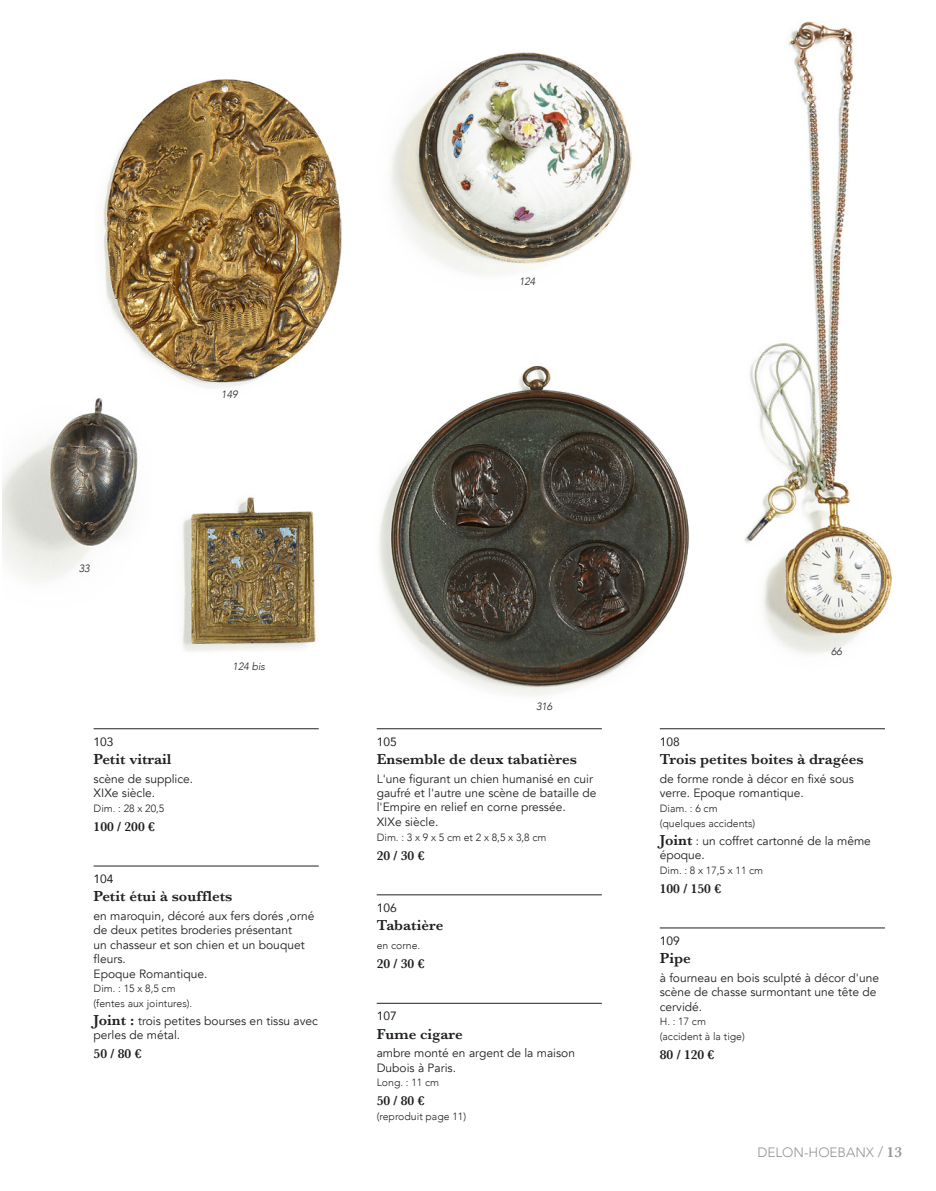
<style>
.page{position:relative;width:936px;height:1191px;background:#fff}
.page>*{position:absolute;margin:0;border:0;box-sizing:border-box;transform-origin:0 0}
.t1{font:600 15px "Baskerville";color:#231f20}
.t2{font:600 13.5px "Baskerville";color:#231f20}
.t3{font:300 13.5px "Avenir";color:#939598}
.t4{font:12px/14.4px "Avenir";color:#231f20}
.t5{font:12px "Avenir";color:#231f20}
.t6{font:300 10.5px/14.7px "Avenir";color:#231f20}
.t7{font:italic 300 10.5px "Avenir";color:#231f20}
.s1{font-family:"Baskerville";font-weight:600;font-size:15px}
.s2{font-size:15px}
</style>
<div class="page">
<img style="left:96px;top:21px;width:796px;height:709px">
<img style="left:2px;top:387px;width:150px;height:291px">
<hr style="left:94px;top:728px;width:225px;height:1px;background:#231f20">
<hr style="left:94px;top:865px;width:225px;height:1px;background:#231f20">
<hr style="left:376px;top:728px;width:225px;height:1px;background:#231f20">
<hr style="left:376px;top:894px;width:225px;height:1px;background:#231f20">
<hr style="left:376px;top:1003px;width:225px;height:1px;background:#231f20">
<hr style="left:659px;top:728px;width:225px;height:1px;background:#231f20">
<hr style="left:659px;top:927px;width:225px;height:1px;background:#231f20">
<p class="t7" style="left:221px;top:388px;width:18px">149</p>
<p class="t7" style="left:519px;top:275px;width:18px">124</p>
<p class="t7" style="left:79px;top:562px;width:12px">33</p>
<p class="t5" style="left:94px;top:732px;width:22px">103</p>
<p class="t1" style="left:94px;top:748px;width:80px">Petit vitrail</p>
<p class="t4" style="left:94px;top:771px;width:101px">scène de supplice.<br>XIXe siècle.</p>
<p class="t6" style="left:94px;top:801px;width:72px">Dim. : 28 x 20,5</p>
<p class="t2" style="left:94px;top:817px;width:63px">100 / 200 €</p>
<p class="t7" style="left:232px;top:660px;width:34px">124 bis</p>
<p class="t5" style="left:94px;top:869px;width:22px">104</p>
<p class="t1" style="left:94px;top:885px;width:140px">Petit étui à soufflets</p>
<p class="t4" style="left:94px;top:908px;width:222px">en maroquin, décoré aux fers dorés ,orné de deux petites broderies présentant<br>un chasseur et son chien et un bouquet fleurs.<br>Epoque Romantique.</p>
<p class="t6" style="left:94px;top:981px;width:100px">Dim. : 15 x 8,5 cm (fentes aux jointures).</p>
<p class="t4" style="left:94px;top:1014px;width:226px"><span class="s1">Joint :</span> trois petites bourses en tissu avec perles de métal.</p>
<p class="t2" style="left:94px;top:1044px;width:49px">50 / 80 €</p>
<p class="t7" style="left:536px;top:700px;width:18px">316</p>
<p class="t5" style="left:376px;top:732px;width:22px">105</p>
<p class="t1" style="left:376px;top:748px;width:202px">Ensemble de deux tabatières</p>
<p class="t4" style="left:376px;top:771px;width:221px">L'une figurant un chien humanisé en cuir gaufré et l'autre une scène de bataille de l'Empire en relief en corne pressée.<br>XIXe siècle.</p>
<p class="t6" style="left:376px;top:829px;width:171px">Dim. : 3 x 9 x 5 cm et 2 x 8,5 x 3,8 cm</p>
<p class="t2" style="left:376px;top:845px;width:49px">20 / 30 €</p>
<p class="t5" style="left:376px;top:898px;width:22px">106</p>
<p class="t1" style="left:376px;top:914px;width:68px">Tabatière</p>
<p class="t6" style="left:376px;top:938px;width:45px">en corne.</p>
<p class="t2" style="left:376px;top:954px;width:49px">20 / 30 €</p>
<p class="t5" style="left:376px;top:1006px;width:22px">107</p>
<p class="t1" style="left:376px;top:1023px;width:87px">Fume cigare</p>
<p class="t4" style="left:376px;top:1046px;width:200px">ambre monté en argent de la maison<br>Dubois à Paris.</p>
<p class="t6" style="left:376px;top:1075px;width:64px">Long. : 11 cm</p>
<p class="t2" style="left:376px;top:1091px;width:49px">50 / 80 €</p>
<p class="t6" style="left:376px;top:1109px;width:91px">(reproduit page 11)</p>
<p class="t7" style="left:831px;top:645px;width:12px">66</p>
<p class="t5" style="left:659px;top:732px;width:22px">108</p>
<p class="t1" style="left:659px;top:748px;width:205px">Trois petites boites à dragées</p>
<p class="t4" style="left:659px;top:771px;width:196px">de forme ronde à décor en fixé sous verre. Epoque romantique.</p>
<p class="t6" style="left:659px;top:801px;width:97px">Diam. : 6 cm (quelques accidents)</p>
<p class="t4" style="left:659px;top:833px;width:213px"><span class="s1">Joint</span> : un coffret cartonné de la même époque.</p>
<p class="t6" style="left:659px;top:862px;width:105px">Dim. : 8 x 17,5 x 11 cm</p>
<p class="t2" style="left:659px;top:879px;width:63px">100 / 150 €</p>
<p class="t5" style="left:659px;top:931px;width:22px">109</p>
<p class="t1" style="left:659px;top:947px;width:33px">Pipe</p>
<p class="t4" style="left:659px;top:970px;width:221px">à fourneau en bois sculpté à décor d'une scène de chasse surmontant une tête de cervidé.</p>
<p class="t6" style="left:659px;top:1014px;width:87px">H. : 17 cm (accident à la tige)</p>
<p class="t2" style="left:659px;top:1045px;width:56px">80 / 120 €</p>
<p class="t3" style="left:757px;top:1144px;width:146px">DELON-HOEBANX <span class="s2">/</span> <span class="s1">13</span></p>
</div>
